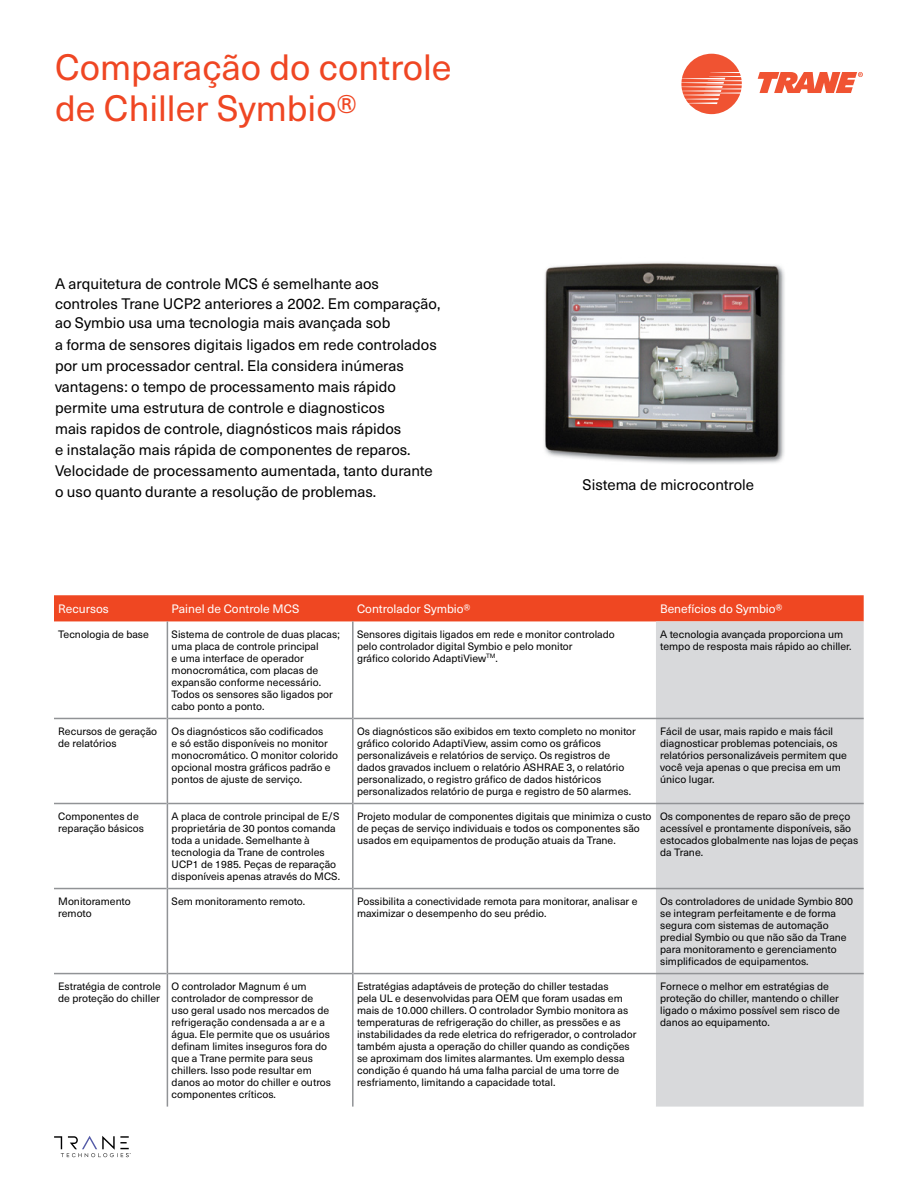
<style>
.page{position:relative;width:918px;height:1188px;background:#fff}
.page>*{position:absolute;margin:0;border:0;box-sizing:border-box;transform-origin:0 0}
.t1{font:36px/40.5px "Neue Haas Unica W1 G";color:#ef4623}
.t2{font:15px/21.1px "Neue Haas Unica W1 G";color:#000}
.t3{font:12px "Neue Haas Unica W1 G";color:#fff}
.tabela{font:10.5px/12px "Neue Haas Unica W1 G";color:#000}
</style>
<div class="page">
<svg style="left:54px;top:1136px;width:77px;height:21px"></svg>
<svg style="left:681px;top:54px;width:61px;height:60px"></svg>
<svg style="left:758px;top:72px;width:105px;height:21px"></svg>
<div style="left:54px;top:595px;width:810px;height:26px;background:#ef4722"></div>
<div style="left:656px;top:621px;width:208px;height:486px;background:#d8d9db"></div>
<hr style="left:168px;top:718px;width:184px;height:1px;background:#919396">
<hr style="left:354px;top:718px;width:302px;height:1px;background:#919396">
<hr style="left:656px;top:718px;width:208px;height:1px;background:#919396">
<hr style="left:168px;top:803px;width:184px;height:1px;background:#919396">
<hr style="left:354px;top:803px;width:302px;height:1px;background:#919396">
<hr style="left:656px;top:803px;width:208px;height:1px;background:#919396">
<hr style="left:168px;top:888px;width:184px;height:1px;background:#919396">
<hr style="left:354px;top:888px;width:302px;height:1px;background:#919396">
<hr style="left:656px;top:888px;width:208px;height:1px;background:#919396">
<hr style="left:168px;top:973px;width:184px;height:1px;background:#919396">
<hr style="left:354px;top:973px;width:302px;height:1px;background:#919396">
<hr style="left:656px;top:973px;width:208px;height:1px;background:#919396">
<hr style="left:54px;top:718px;width:113px;height:1px;background:#919396">
<hr style="left:54px;top:803px;width:113px;height:1px;background:#919396">
<hr style="left:54px;top:888px;width:113px;height:1px;background:#919396">
<hr style="left:54px;top:973px;width:113px;height:1px;background:#919396">
<hr style="left:167px;top:621px;width:1px;height:97px;background:#919396">
<hr style="left:352px;top:621px;width:2px;height:97px;background:#919396">
<hr style="left:167px;top:718px;width:1px;height:86px;background:#919396">
<hr style="left:352px;top:718px;width:2px;height:86px;background:#919396">
<hr style="left:167px;top:804px;width:1px;height:85px;background:#919396">
<hr style="left:352px;top:804px;width:2px;height:85px;background:#919396">
<hr style="left:167px;top:889px;width:1px;height:85px;background:#919396">
<hr style="left:352px;top:889px;width:2px;height:85px;background:#919396">
<hr style="left:167px;top:974px;width:1px;height:133px;background:#919396">
<hr style="left:352px;top:974px;width:2px;height:133px;background:#919396">
<img style="left:544px;top:262px;width:241px;height:202px">
<p class="t1" style="left:55px;top:45px;width:398px">Comparação do controle de Chiller Symbio®</p>
<p class="t2" style="left:55px;top:273px;width:387px;line-height:19.5px">A arquitetura de controle MCS é semelhante aos controles Trane UCP2 anteriores a 2002. Em comparação, ao Symbio usa uma tecnologia mais avançada sob</p>
<p class="t2" style="left:55px;top:333px;width:383px">a forma de sensores digitais ligados em rede controlados por um processador central. Ela considera inúmeras vantagens: o tempo de processamento mais rápido permite uma estrutura de controle e diagnosticos<br>mais rapidos de controle, diagnósticos mais rápidos<br>e instalação mais rápida de componentes de reparos.<br>Velocidade de processamento aumentada, tanto durante o uso quanto durante a resolução de problemas.</p>
<p class="t2" style="left:583px;top:473px;width:173px">Sistema de microcontrole</p>
<p class="t3" style="left:58px;top:600px;width:52px">Recursos</p>
<p class="t3" style="left:172px;top:600px;width:129px">Painel de Controle MCS</p>
<p class="t3" style="left:357px;top:600px;width:115px">Controlador Symbio®</p>
<p class="t3" style="left:660px;top:600px;width:124px">Benefícios do Symbio®</p>
<p class="tabela" style="left:58px;top:628px;width:92px">Tecnologia de base</p>
<p class="tabela" style="left:172px;top:628px;width:170px">Sistema de controle de duas placas; uma placa de controle principal<br>e uma interface de operador monocromática, com placas de expansão conforme necessário.<br>Todos os sensores são ligados por cabo ponto a ponto.</p>
<p class="tabela" style="left:357px;top:628px;width:259px">Sensores digitais ligados em rede e monitor controlado pelo controlador digital Symbio e pelo monitor<br>gráfico colorido AdaptiView<sup>TM</sup>.</p>
<p class="tabela" style="left:660px;top:628px;width:193px">A tecnologia avançada proporciona um tempo de resposta mais rápido ao chiller.</p>
<p class="tabela" style="left:58px;top:725px;width:100px">Recursos de geração de relatórios</p>
<p class="tabela" style="left:172px;top:725px;width:168px">Os diagnósticos são codificados<br>e só estão disponíveis no monitor monocromático. O monitor colorido opcional mostra gráficos padrão e pontos de ajuste de serviço.</p>
<p class="tabela" style="left:357px;top:725px;width:280px">Os diagnósticos são exibidos em texto completo no monitor gráfico colorido AdaptiView, assim como os gráficos personalizáveis e relatórios de serviço. Os registros de dados gravados incluem o relatório ASHRAE 3, o relatório personalizado, o registro gráfico de dados históricos personalizados relatório de purga e registro de 50 alarmes.</p>
<p class="tabela" style="left:660px;top:725px;width:188px">Fácil de usar, mais rapido e mais fácil diagnosticar problemas potenciais, os relatórios personalizáveis permitem que você veja apenas o que precisa em um único lugar.</p>
<p class="tabela" style="left:58px;top:810px;width:87px">Componentes de reparação básicos</p>
<p class="tabela" style="left:172px;top:810px;width:170px">A placa de controle principal de E/S proprietária de 30 pontos comanda toda a unidade. Semelhante à tecnologia da Trane de controles UCP1 de 1985. Peças de reparação disponíveis apenas através do MCS.</p>
<p class="tabela" style="left:357px;top:810px;width:296px">Projeto modular de componentes digitais que minimiza o custo de peças de serviço individuais e todos os componentes são usados em equipamentos de produção atuais da Trane.</p>
<p class="tabela" style="left:660px;top:810px;width:200px">Os componentes de reparo são de preço acessível e prontamente disponíveis, são estocados globalmente nas lojas de peças da Trane.</p>
<p class="tabela" style="left:58px;top:895px;width:74px">Monitoramento remoto</p>
<p class="tabela" style="left:172px;top:895px;width:135px">Sem monitoramento remoto.</p>
<p class="tabela" style="left:357px;top:895px;width:282px">Possibilita a conectividade remota para monitorar, analisar e maximizar o desempenho do seu prédio.</p>
<p class="tabela" style="left:660px;top:895px;width:194px">Os controladores de unidade Symbio 800 se integram perfeitamente e de forma segura com sistemas de automação predial Symbio ou que não são da Trane para monitoramento e gerenciamento simplificados de equipamentos.</p>
<p class="tabela" style="left:58px;top:980px;width:104px">Estratégia de controle de proteção do chiller</p>
<p class="tabela" style="left:172px;top:980px;width:161px">O controlador Magnum é um controlador de compressor de uso geral usado nos mercados de refrigeração condensada a ar e a água. Ele permite que os usuários definam limites inseguros fora do que a Trane permite para seus chillers. Isso pode resultar em danos ao motor do chiller e outros componentes críticos.</p>
<p class="tabela" style="left:357px;top:980px;width:281px">Estratégias adaptáveis de proteção do chiller testadas<br>pela UL e desenvolvidas para OEM que foram usadas em mais de 10.000 chillers. O controlador Symbio monitora as temperaturas de refrigeração do chiller, as pressões e as instabilidades da rede eletrica do refrigerador, o controlador também ajusta a operação do chiller quando as condições se aproximam dos limites alarmantes. Um exemplo dessa condição é quando há uma falha parcial de uma torre de resfriamento, limitando a capacidade total.</p>
<p class="tabela" style="left:660px;top:980px;width:181px">Fornece o melhor em estratégias de proteção do chiller, mantendo o chiller ligado o máximo possível sem risco de danos ao equipamento.</p>
</div>
